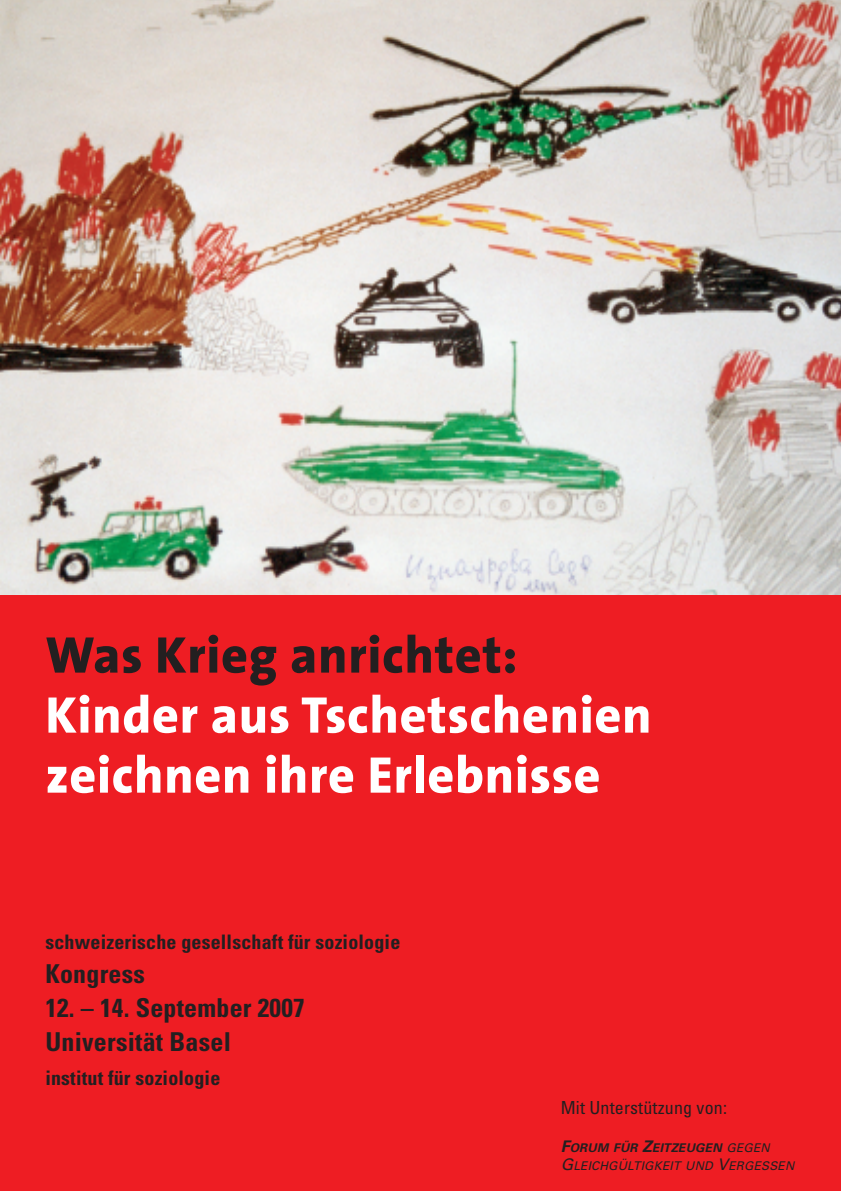
<style>
.page{position:relative;width:842px;height:1191px;background:#fff}
.page>*{position:absolute;margin:0;border:0;box-sizing:border-box;transform-origin:0 0}
.t1{font:800 52px/60px "The Sans";letter-spacing:.01em;color:#fff}
.t2{font:800 52px "The Sans";letter-spacing:.01em;color:#231f20}
.t3{font:700 condensed 26px/34px "Univers";letter-spacing:.01em;color:#231f20}
.t4{font:700 condensed 20px "Univers";letter-spacing:.01em;color:#231f20}
.t5{font:condensed 18px "Univers";letter-spacing:.01em;color:#231f20}
.t6{font:italic 12px/18px "Univers";letter-spacing:.015em;color:#231f20}
.s1{font-weight:700;font-size:16px}
.s2{font-weight:700}
.s3{font-size:16px}
</style>
<div class="page">
<img style="left:0;top:1px;width:840px;height:593px">
<div style="left:0;top:595px;width:840px;height:596px;background:#ee1d23"></div>
<h1 class="t2" style="left:45px;top:634px;width:474px">Was Krieg anrichtet:</h1>
<h1 class="t1" style="left:45px;top:690px;width:608px">Kinder aus Tschetschenien zeichnen ihre Erlebnisse</h1>
<p class="t4" style="left:45px;top:935px;width:356px">schweizerische gesellschaft für soziologie</p>
<h2 class="t3" style="left:45px;top:959px;width:101px">Kongress</h2>
<h2 class="t3" style="left:45px;top:993px;width:261px">12. – 14. September 2007<br>Universität Basel</h2>
<p class="t4" style="left:45px;top:1071px;width:176px">institut für soziologie</p>
<p class="t5" style="left:561px;top:1100px;width:168px">Mit Unterstützung von:</p>
<p class="t6" style="left:561px;top:1139px;width:235px"><span class="s1">F</span><span class="s2">ORUM FÜR</span> <span class="s1">Z</span><span class="s2">EITZEUGEN</span> GEGEN<br><span class="s3">G</span>LEICHGÜLTIGKEIT UND <span class="s3">V</span>ERGESSEN</p>
</div>
